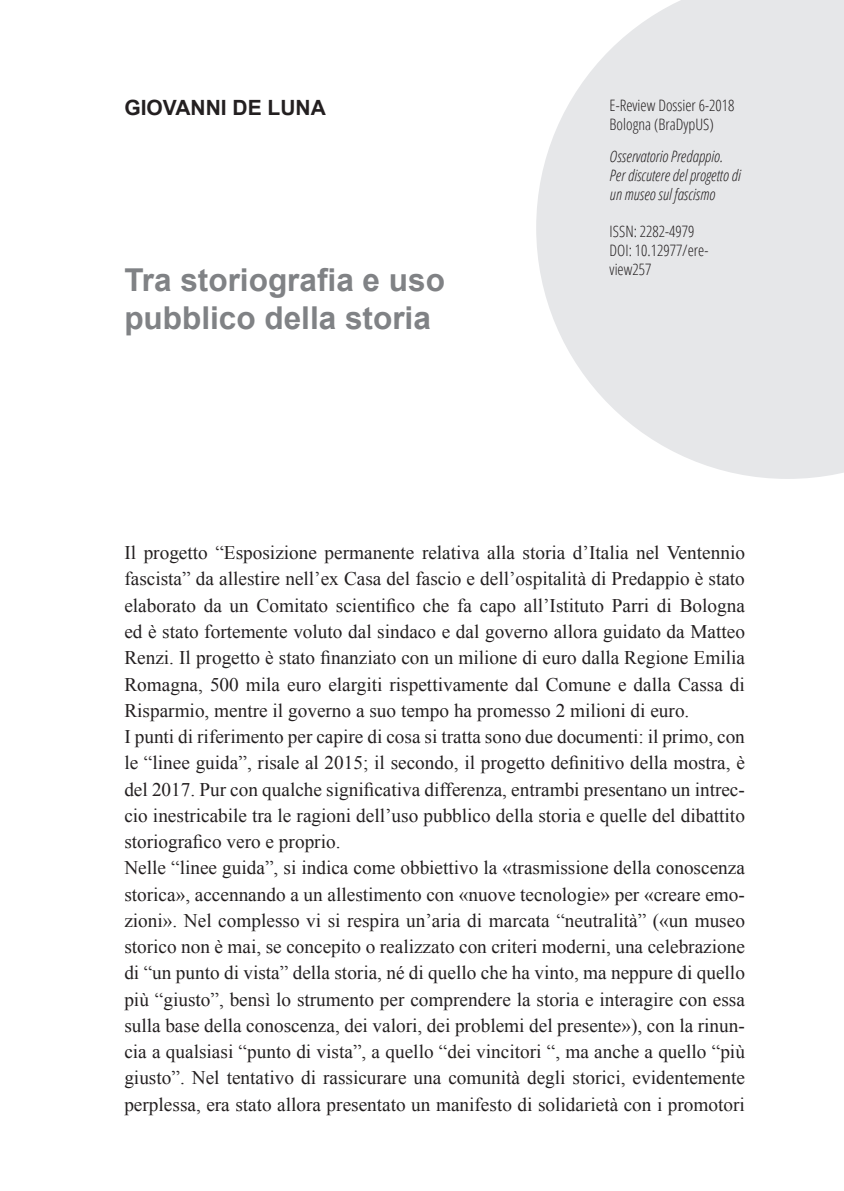
<style>
.page{position:relative;width:844px;height:1191px;background:#fff}
.page>*{position:absolute;margin:0;border:0;box-sizing:border-box;transform-origin:0 0}
.h1_-_Titolo{font:700 31.5px/37.8px "Arial";color:#808285}
.Autore{font:700 21px "Arial";color:#231f20}
.Testo_articoli{font:19.25px/26.2px "Times New Roman";color:#231f20;text-align:justify}
.Metadati{font:300 condensed 15.75px/18.9px "Open Sans";color:#231f20}
.Metadati-2{font:italic 300 condensed 15.75px/18.9px "Open Sans";color:#231f20}
</style>
<div class="page">
<svg style="left:536px;top:0;width:307px;height:479px;fill:#e6e7e9"></svg>
<p class="Autore" style="left:124px;top:93px;width:203px">Giovanni De Luna</p>
<p class="h1_-_Titolo" style="left:124px;top:262px;width:322px">Tra storiografia e uso pubblico della storia</p>
<p class="Metadati" style="left:609px;top:96px;width:126px">E-Review Dossier 6-2018</p>
<p class="Metadati" style="left:609px;top:114px;width:105px">Bologna (BraDypUS)</p>
<p class="Metadati-2" style="left:609px;top:146px;width:114px">Osservatorio Predappio.</p>
<p class="Metadati-2" style="left:609px;top:165px;width:132px">Per discutere del progetto di un museo sul fascismo</p>
<p class="Metadati" style="left:609px;top:222px;width:86px">ISSN: 2282-4979</p>
<p class="Metadati" style="left:609px;top:240px;width:100px">DOI: 10.12977/ere&shy;view257</p>
<p class="Testo_articoli" style="left:124px;top:539px;width:622px">Il progetto “Esposizione permanente relativa alla storia d’Italia nel Ventennio fascista” da allestire nell’ex Casa del fascio e dell’ospitalità di Predappio è stato elaborato da un Comitato scientifico che fa capo all’Istituto Parri di Bologna ed è stato fortemente voluto dal sindaco e dal governo allora guidato da Matteo Renzi. Il progetto è stato finanziato con un milione di euro dalla Regione Emilia Romagna, 500 mila euro elargiti rispettivamente dal Comune e dalla Cassa di Risparmio, mentre il governo a suo tempo ha promesso 2 milioni di euro.</p>
<p class="Testo_articoli" style="left:124px;top:723px;width:622px">I punti di riferimento per capire di cosa si tratta sono due documenti: il primo, con le “linee guida”, risale al 2015; il secondo, il progetto definitivo della mostra, è del 2017. Pur con qualche significativa differenza, entrambi presentano un intrec&shy;cio inestricabile tra le ragioni dell’uso pubblico della storia e quelle del dibattito storiografico vero e proprio.</p>
<p class="Testo_articoli" style="left:124px;top:854px;width:622px">Nelle “linee guida”, si indica come obbiettivo la «trasmissione della conoscenza storica», accennando a un allestimento con «nuove tecnologie» per «creare emo&shy;zioni». Nel complesso vi si respira un’aria di marcata “neutralità” («un museo storico non è mai, se concepito o realizzato con criteri moderni, una celebrazione di “un punto di vista” della storia, né di quello che ha vinto, ma neppure di quello più “giusto”, bensì lo strumento per comprendere la storia e interagire con essa sulla base della conoscenza, dei valori, dei problemi del presente»), con la rinun&shy;cia a qualsiasi “punto di vista”, a quello “dei vincitori “, ma anche a quello “più giusto”. Nel tentativo di rassicurare una comunità degli storici, evidentemente perplessa, era stato allora presentato un manifesto di solidarietà con i promotori</p>
</div>
